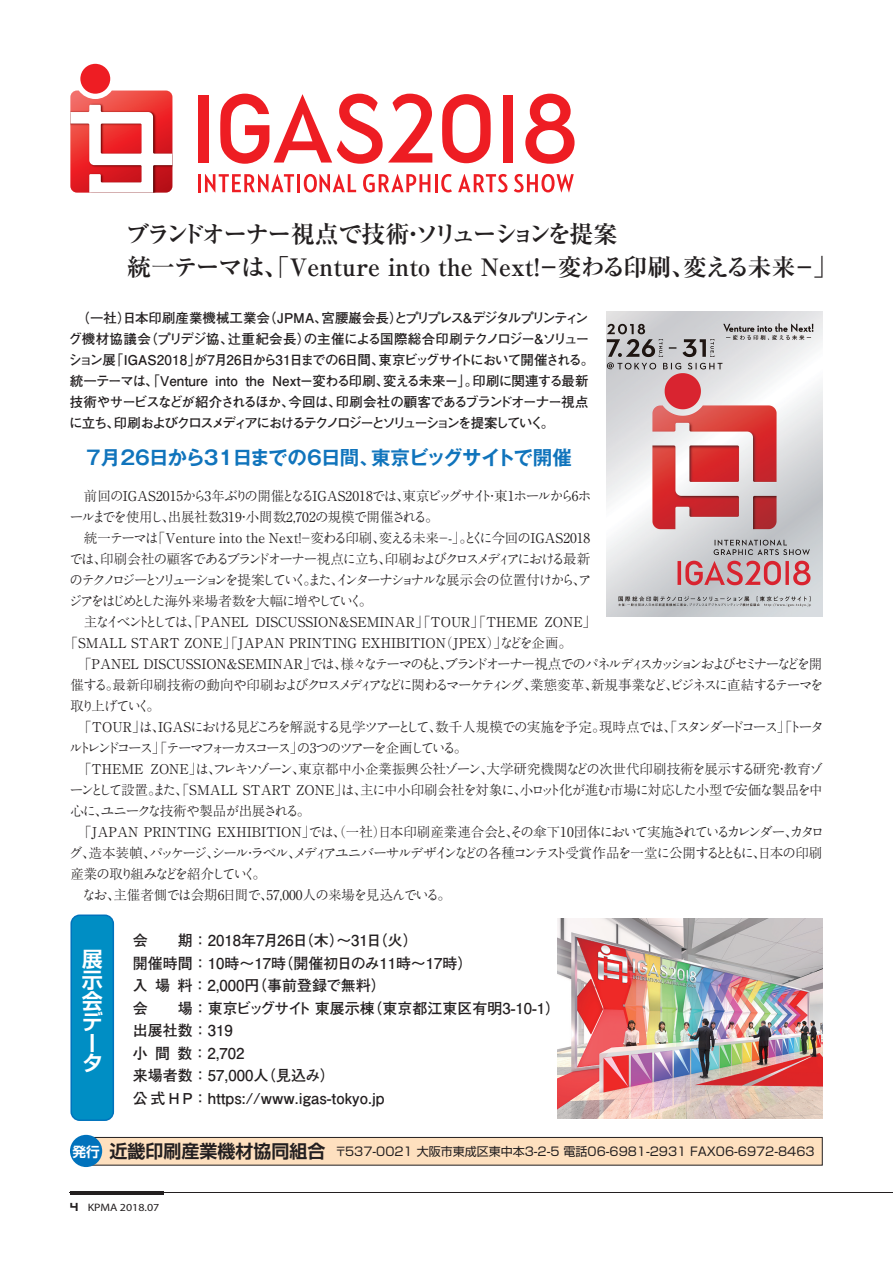
<style>
.page{position:relative;width:893px;height:1263px;background:#fff}
.page>*{position:absolute;margin:0;border:0;box-sizing:border-box;transform-origin:0 0}
.t1{font:700 24px/33px "Ryumin Pr 6";letter-spacing:-.045em;color:#231f20}
.t2{font:700 21px/20.9px "Shin Go Pr 6 De";color:#fff}
.t3{font:700 19.5px "Gothic MB101 Pr 6 De";letter-spacing:-.035em;color:#1074bc}
.t4{font:700 15px/22.5px "Futo Go B101 Pr 6";color:#231f20}
.t5{font:13.5px/21px "Antique Std ANL";letter-spacing:-.195em;color:#231f20}
.t6{font:700 13.5px/21px "Futo Go B101 Pr 6";letter-spacing:-.075em;color:#231f20}
.t7{font:300 13.5px/21px "Ryumin Pr 6";color:#231f20}
.t8{font:13.5px/21px "Ryumin Pr 6";color:#231f20}
.t9{font:12px "Shin Go Pr 6";color:#231f20}
.t10{font:10.8px "Myriad Pro";color:#231f20;scale:1.11 1}
.s1{font-family:"Ryumin Pr 6";font-weight:300}
.s2{font-family:"Ryumin Pr 6"}
.s3{font-family:"Antique Std ANL"}
.s4{font-weight:300}
.s5{font-weight:400}
.s6{font-family:"Antique Std ANL";font-weight:400}
.s7{font-family:"Shin Go Pr 6 De";font-weight:700;font-size:13.65px;color:#fff}
.s8{font-family:"Shin Go Pr 6 De";font-weight:700;font-size:18px}
.s9{font-family:"Drifter Five";font-size:8.1px}
</style>
<div class="page">
<hr style="left:70px;top:1192px;width:823px;height:1px;background:#231f20">
<hr style="left:70px;top:1192px;width:93px;height:3px;background:#231f20">
<div style="left:84px;top:1137px;width:738px;height:28px;background:#fee0bf;border:1px solid #231f20"></div>
<div style="left:70px;top:1135px;width:32px;height:32px;background:#0072bc;border-radius:50%"></div>
<div style="left:71px;top:915px;width:42px;height:205px;background:#008ec4;border-radius:9px"></div>
<div style="left:70px;top:914px;width:44px;height:207px;border:2px solid #0072bc;border-radius:9px"></div>
<div style="left:80px;top:64px;width:30px;height:30px;background:#ee1d23;border-radius:50%"></div>
<svg style="left:442px;top:94px;width:49px;height:69px"></svg>
<div style="left:503px;top:95px;width:10px;height:68px;background:#ee1d23"></div>
<svg style="left:525px;top:94px;width:50px;height:70px"></svg>
<div style="left:198px;top:95px;width:10px;height:68px;background:#ee1d23"></div>
<svg style="left:220px;top:94px;width:212px;height:70px"></svg>
<hr style="left:198px;top:174px;width:3px;height:18px;background:#ee1d23">
<svg style="left:205px;top:174px;width:89px;height:18px"></svg>
<hr style="left:297px;top:174px;width:3px;height:18px;background:#ee1d23">
<svg style="left:304px;top:174px;width:52px;height:18px"></svg>
<svg style="left:363px;top:174px;width:67px;height:18px"></svg>
<hr style="left:435px;top:174px;width:3px;height:18px;background:#ee1d23">
<svg style="left:441px;top:174px;width:11px;height:18px"></svg>
<svg style="left:458px;top:174px;width:49px;height:18px"></svg>
<svg style="left:514px;top:174px;width:60px;height:18px"></svg>
<svg style="left:70px;top:91px;width:102px;height:102px"></svg>
<img style="left:607px;top:311px;width:215px;height:305px">
<img style="left:557px;top:918px;width:265px;height:200px">
<h1 class="t1" style="left:126px;top:216px;width:713px">ブランドオーナー視点で技術・ソリューションを提案<br>統一テーマは、「Venture into the Next!－変わる印刷、変える未来－」</h1>
<p class="t6" style="left:69px;top:307px;width:527px">　（一社）日本印刷産業機械工業会（JPMA、宮腰巌会長）とプリプレス&amp;デジタルプリンティング機材協議会（プリデジ協、辻重紀会長）の主催による国際総合印刷テクノロジー&amp;ソリューション展「IGAS2018」が7月26日から31日までの6日間、東京ビッグサイトにおいて開催される。統一テーマは、「Venture into the Next－変わる印刷、変える未来－」。印刷に関連する最新技術やサービスなどが紹介されるほか、今回は、印刷会社の顧客であるブランドオーナー視点に立ち、印刷およびクロスメディアにおけるテクノロジーとソリューションを提案していく。</p>
<h3 class="t3" style="left:86px;top:441px;width:487px">7月26日から31日までの6日間、東京ビッグサイトで開催</h3>
<p class="t5" style="left:70px;top:484px;width:522px"><span class="s1">　前回</span>の<span class="s2">IGAS2015</span>から<span class="s2">3</span><span class="s1">年</span>ぶりの<span class="s1">開催</span>となる<span class="s2">IGAS2018</span>では<span class="s1">、東京</span>ビッグサイト<span class="s1">・東</span><span class="s2">1</span>ホールから<span class="s2">6</span>ホ</p>
<p class="t8" style="left:70px;top:506px;width:522px"><span class="s3">ールまでを</span><span class="s4">使用</span><span class="s3">し</span><span class="s4">、出展社数</span>319<span class="s4">・小間数</span>2,702<span class="s3">の</span><span class="s4">規模</span><span class="s3">で</span><span class="s4">開催</span><span class="s3">される</span><span class="s4">。<br>　統一</span><span class="s3">テーマは</span><span class="s4">「</span>Venture into the Next!<span class="s4">－変</span><span class="s3">わる</span><span class="s4">印刷、変</span><span class="s3">える</span><span class="s4">未来－</span>-<span class="s4">」。</span><span class="s3">とくに</span><span class="s4">今回</span><span class="s3">の</span>IGAS2018</p>
<p class="t5" style="left:69px;top:547px;width:524px;text-align:justify">では<span class="s1">、印刷会社</span>の<span class="s1">顧客</span>であるブランドオーナー<span class="s1">視点</span>に<span class="s1">立</span>ち<span class="s1">、印刷</span>およびクロスメディアにおける<span class="s1">最新</span>のテクノロジーとソリューションを<span class="s1">提案</span>していく<span class="s1">。</span>また<span class="s1">、</span>インターナショナルな<span class="s1">展示会</span>の<span class="s1">位置付</span>けから<span class="s1">、</span>アジアをはじめとした<span class="s1">海外来場者数</span>を<span class="s1">大幅</span>に<span class="s1">増</span>やしていく<span class="s1">。</span></p>
<p class="t8" style="left:65px;top:611px;width:533px;text-indent:6px"><span class="s4">　主</span><span class="s3">なイベントとしては</span><span class="s4">、「</span>PANEL DISCUSSION&amp;SEMINAR<span class="s4">」「</span>TOUR<span class="s4">」「</span>THEME ZONE<span class="s4">」「</span>SMALL START ZONE<span class="s4">」「</span>JAPAN PRINTING EXHIBITION<span class="s4">（</span>JPEX<span class="s4">）」</span><span class="s3">などを</span><span class="s4">企画。</span></p>
<p class="t5" style="left:69px;top:652px;width:756px"><span class="s1">　「</span><span class="s2">PANEL DISCUSSION&amp;SEMINAR</span><span class="s1">」</span>では<span class="s1">、様々</span>なテーマのもと<span class="s1">、</span>ブランドオーナー<span class="s1">視点</span>でのパネルディスカッションおよびセミナーなどを<span class="s1">開催</span>する<span class="s1">。最新印刷技術</span>の<span class="s1">動向</span>や<span class="s1">印刷</span>およびクロスメディアなどに<span class="s1">関</span>わるマーケティング<span class="s1">、業態変革、新規事業</span>など<span class="s1">、</span>ビジネスに<span class="s1">直結</span>するテーマを<span class="s1">取</span>り<span class="s1">上</span>げていく<span class="s1">。<br>　「</span><span class="s2">TOUR</span><span class="s1">」</span>は<span class="s1">、</span><span class="s2">IGAS</span>における<span class="s1">見</span>どころを<span class="s1">解説</span>する<span class="s1">見学</span>ツアーとして<span class="s1">、数千人規模</span>での<span class="s1">実施</span>を<span class="s1">予定。現時点</span>では<span class="s1">、「</span>スタンダードコース<span class="s1">」「</span>トータルトレンドコース<span class="s1">」「</span>テーマフォーカスコース<span class="s1">」</span>の<span class="s2">3</span>つのツアーを<span class="s1">企画</span>している<span class="s1">。</span></p>
<p class="t7" style="left:70px;top:758px;width:755px">　「<span class="s5">THEME ZONE</span>」<span class="s6">は</span>、<span class="s6">フレキソゾーン</span>、東京都中小企業振興公社<span class="s6">ゾーン</span>、大学研究機関<span class="s6">などの</span>次世代印刷技術<span class="s6">を</span>展示<span class="s6">する</span>研究・教育<span class="s6">ゾーンとして</span>設置。<span class="s6">また</span>、「<span class="s5">SMALL START ZONE</span>」<span class="s6">は</span>、主<span class="s6">に</span>中小印刷会社<span class="s6">を</span>対象<span class="s6">に</span>、小<span class="s6">ロット</span>化<span class="s6">が</span>進<span class="s6">む</span>市場<span class="s6">に</span>対応<span class="s6">した</span>小型<span class="s6">で</span>安価<span class="s6">な</span>製品<span class="s6">を</span>中</p>
<p class="t5" style="left:70px;top:799px;width:242px"><span class="s1">心</span>に<span class="s1">、</span>ユニークな<span class="s1">技術</span>や<span class="s1">製品</span>が<span class="s1">出展</span>される<span class="s1">。</span></p>
<p class="t7" style="left:70px;top:821px;width:755px">　「<span class="s5">JAPAN PRINTING EXHIBITION</span>」<span class="s6">では</span>、（一社）日本印刷産業連合会<span class="s6">と</span>、<span class="s6">その</span>傘下<span class="s5">10</span>団体<span class="s6">において</span>実施<span class="s6">されているカレンダー</span>、<span class="s6">カタロ</span></p>
<p class="t5" style="left:69px;top:841px;width:755px">グ<span class="s1">、造本装幀、</span>パッケージ<span class="s1">、</span>シール<span class="s1">・</span>ラベル<span class="s1">、</span>メディアユニバーサルデザインなどの<span class="s1">各種</span>コンテスト<span class="s1">受賞作品</span>を<span class="s1">一堂</span>に<span class="s1">公開</span>するとともに<span class="s1">、日本</span>の<span class="s1">印刷産業</span>の<span class="s1">取</span>り<span class="s1">組</span>みなどを<span class="s1">紹介</span>していく<span class="s1">。</span></p>
<p class="t7" style="left:82px;top:884px;width:370px"><span class="s6">なお</span>、主催者側<span class="s6">では</span>会期<span class="s5">6</span>日間<span class="s6">で</span>、<span class="s5">57,000</span>人<span class="s6">の</span>来場<span class="s6">を</span>見込<span class="s6">んでいる</span>。</p>
<h2 class="t2" style="left:82px;top:947px;width:22px">展示会データ</h2>
<p class="t4" style="left:133px;top:929px;width:429px">会　　期：2018年7月26日（木）～31日（火）<br>開催時間：10時～17時（開催初日のみ11時～17時）<br>入場料：2,000円（事前登録で無料）<br>会　　場：東京ビッグサイト 東展示棟（東京都江東区有明3-10-1）出展社数：319<br>小間数：2,702<br>来場者数：57,000人（見込み）<br>公式 H P：https://www.igas-tokyo.jp</p>
<p class="t9" style="left:72px;top:1141px;width:744px"><span class="s7">発行</span> <span class="s8">近畿印刷産業機材協同組合</span> 〒537-0021 大阪市東成区東中本3-2-5 電話06-6981-2931 FAX06-6972-8463</p>
<p class="t10" style="left:70px;top:1201px;width:82px"><span class="s9">4</span> KPMA 2018.07</p>
</div>
